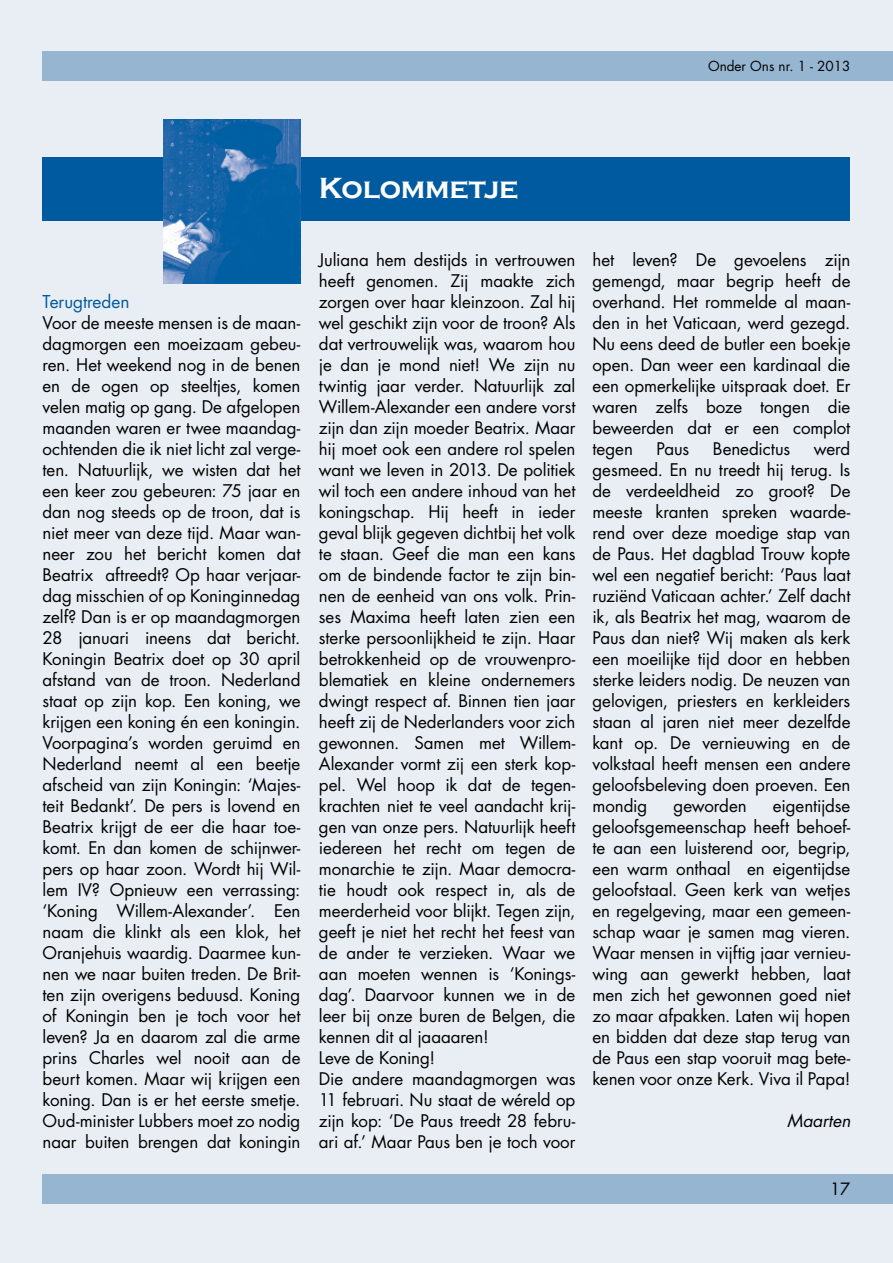
<style>
.page{position:relative;width:893px;height:1263px;background:#e9eef5}
.page>*{position:absolute;margin:0;border:0;box-sizing:border-box;transform-origin:0 0}
.t1{font:700 30px "Copperplate Gothic";letter-spacing:-.01em;color:#fff}
.t2{font:17.25px "Futura Std";color:#005a9f}
.t3{font:italic 17.25px "Futura Std";color:#000}
.t4{font:16.95px/21px "Futura Std";letter-spacing:-.005em;color:#000;text-align:justify}
.t5{font:16.5px "Futura Std";color:#000}
.t6{font:13.5px "Futura Std";color:#000}
</style>
<div class="page">
<div style="left:43px;top:157px;width:807px;height:63px;background:#005a9f"></div>
<img style="left:163px;top:119px;width:137px;height:164px">
<div style="left:43px;top:1174px;width:850px;height:29px;background:#96b5d0"></div>
<div style="left:43px;top:51px;width:850px;height:30px;background:#96b5d0"></div>
<p class="t6" style="left:708px;top:58px;width:144px">Onder Ons nr. 1 - 2013</p>
<h1 class="t1" style="left:319px;top:171px;width:201px">Kolommetje</h1>
<p class="t2" style="left:43px;top:291px;width:89px">Terugtreden</p>
<p class="t4" style="left:43px;top:313px;width:259px">Voor de meeste mensen is de maan&shy;dagmorgen een moeizaam gebeu&shy;ren. Het weekend nog in de benen en de ogen op steeltjes, komen velen matig op gang. De afgelopen maanden waren er twee maandag&shy;ochtenden die ik niet licht zal verge&shy;ten. Natuurlijk, we wisten dat het een keer zou gebeuren: 75 jaar en dan nog steeds op de troon, dat is niet meer van deze tijd. Maar wan&shy;neer zou het bericht komen dat Beatrix aftreedt? Op haar verjaar&shy;dag misschien of op Koninginnedag zelf? Dan is er op maandagmorgen 28 januari ineens dat bericht.<br>Koningin Beatrix doet op 30 april afstand van de troon. Nederland staat op zijn kop. Een koning, we krijgen een koning én een koningin.<br>Voorpagina’s worden geruimd en Nederland neemt al een beetje afscheid van zijn Koningin: ‘Majes&shy;teit Bedankt’. De pers is lovend en Beatrix krijgt de eer die haar toe&shy;komt. En dan komen de schijnwer&shy;pers op haar zoon. Wordt hij Wil&shy;lem IV? Opnieuw een verrassing: ‘Koning Willem-Alexander’. Een naam die klinkt als een klok, het Oranjehuis waardig. Daarmee kun&shy;nen we naar buiten treden. De Brit&shy;ten zijn overigens beduusd. Koning of Koningin ben je toch voor het leven? Ja en daarom zal die arme prins Charles wel nooit aan de beurt komen. Maar wij krijgen een koning. Dan is er het eerste smetje.<br>Oud-minister Lubbers moet zo nodig naar buiten brengen dat koningin</p>
<p class="t4" style="left:319px;top:250px;width:258px;text-align:left">Juliana hem destijds in vertrouwen heeft genomen. Zij maakte zich zorgen over haar kleinzoon. Zal hij wel geschikt zijn voor de troon? Als dat vertrouwelijk was, waarom hou je dan je mond niet! We zijn nu twintig jaar verder. Natuurlijk zal<br>Willem-Alexander een andere vorst zijn dan zijn moeder Beatrix. Maar hij moet ook een andere rol spelen want we leven in 2013. De politiek wil toch een andere inhoud van het koningschap. Hij heeft in ieder geval blijk gegeven dichtbij het volk te staan. Geef die man een kans om de bindende factor te zijn bin&shy;nen de eenheid van ons volk. Prin&shy;ses Maxima heeft laten zien een sterke persoonlijkheid te zijn. Haar betrokkenheid op de vrouwenpro&shy;blematiek en kleine ondernemers dwingt respect af. Binnen tien jaar heeft zij de Nederlanders voor zich gewonnen. Samen met Willem-<br>Alexander vormt zij een sterk kop&shy;pel. Wel hoop ik dat de tegen&shy;krachten niet te veel aandacht krij&shy;gen van onze pers. Natuurlijk heeft iedereen het recht om tegen de monarchie te zijn. Maar democra&shy;tie houdt ook respect in, als de meerderheid voor blijkt. Tegen zijn, geeft je niet het recht het feest van de ander te verzieken. Waar we aan moeten wennen is ‘Konings&shy;dag’. Daarvoor kunnen we in de leer bij onze buren de Belgen, die kennen dit al jaaaaren!<br>Leve de Koning!<br>Die andere maandagmorgen was<br>11 februari. Nu staat de wéreld op zijn kop: ‘De Paus treedt 28 febru&shy;ari af.’ Maar Paus ben je toch voor</p>
<p class="t4" style="left:592px;top:250px;width:259px">het leven? De gevoelens zijn gemengd, maar begrip heeft de overhand. Het rommelde al maan&shy;den in het Vaticaan, werd gezegd.<br>Nu eens deed de butler een boekje open. Dan weer een kardinaal die een opmerkelijke uitspraak doet. Er waren zelfs boze tongen die beweerden dat er een complot tegen</p>
<p class="t4" style="left:592px;top:439px;width:259px;text-indent:221px">werd gesmeed. En nu treedt hij terug. Is de verdeeldheid zo groot? De meeste kranten spreken waarde&shy;rend over deze moedige stap van de Paus. Het dagblad Trouw kopte wel een negatief bericht: ‘Paus laat ruziënd Vaticaan achter.’ Zelf dacht ik, als Beatrix het mag, waarom de Paus dan niet? Wij maken als kerk een moeilijke tijd door en hebben sterke leiders nodig. De neuzen van gelovigen, priesters en kerkleiders staan al jaren niet meer dezelfde kant op. De vernieuwing en de volkstaal heeft mensen een andere geloofsbeleving doen proeven. Een mondig</p>
<p class="t4" style="left:657px;top:439px;width:34px">Paus</p>
<p class="t4" style="left:713px;top:439px;width:79px">Benedictus</p>
<p class="t4" style="left:592px;top:796px;width:259px;text-indent:180px">eigentijdse geloofsgemeenschap heeft behoef&shy;te aan een luisterend oor, begrip, een warm onthaal en eigentijdse geloofstaal. Geen kerk van wetjes en regelgeving, maar een gemeen&shy;schap waar je samen mag vieren.<br>Waar mensen in vijftig jaar vernieu&shy;wing aan gewerkt hebben, laat men zich het gewonnen goed niet zo maar afpakken. Laten wij hopen en bidden dat deze stap terug van de Paus een stap vooruit mag bete&shy;kenen voor onze Kerk. Viva il Papa!</p>
<p class="t3" style="left:787px;top:1110px;width:65px">Maarten</p>
<p class="t4" style="left:673px;top:796px;width:75px">geworden</p>
<p class="t5" style="left:830px;top:1179px;width:22px">17</p>
</div>
